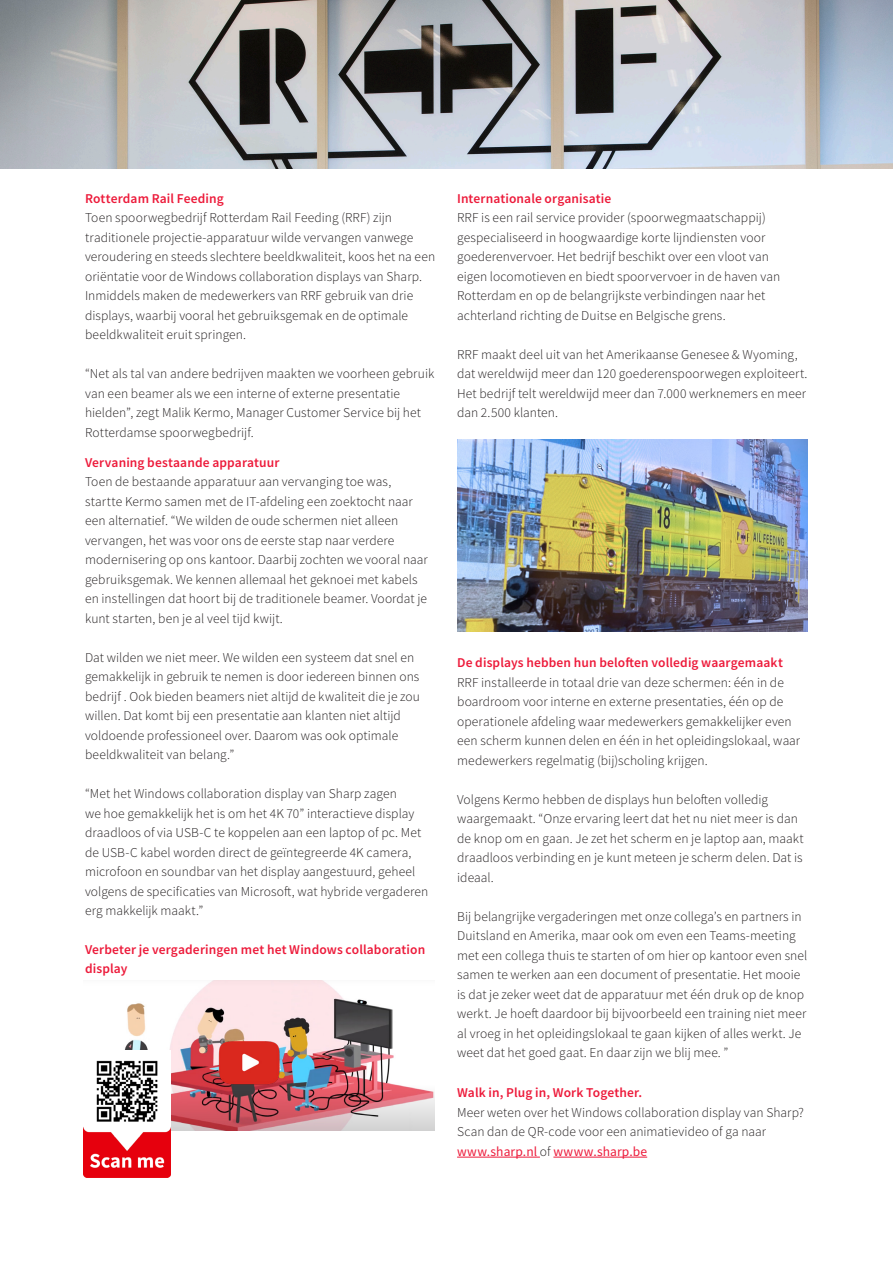
<style>
.page{position:relative;width:893px;height:1263px;background:#fff}
.page>*{position:absolute;margin:0;border:0;box-sizing:border-box;transform-origin:0 0}
.t1{font:300 13.5px/19.5px "Source Sans Pro";letter-spacing:.005em;color:#231f20}
.t2{font:600 13.5px/19.5px "Source Sans Pro";letter-spacing:.01em;color:#ed1a3a}
.t3{font:13.5px "Source Sans Pro";letter-spacing:.015em;color:#ed1a3a}
.s1{font-weight:300;color:#231f20}
</style>
<div class="page">
<img style="left:124px;top:980px;width:310px;height:150px">
<img style="left:457px;top:439px;width:351px;height:192px">
<img style="left:0;top:0;width:893px;height:169px">
<hr style="left:457px;top:1157px;width:83px;height:1px;background:#ed1a3a">
<hr style="left:553px;top:1157px;width:94px;height:1px;background:#ed1a3a">
<img style="left:84px;top:1051px;width:87px;height:127px">
<img style="left:219px;top:1040px;width:62px;height:44px">
<p class="t2" style="left:85px;top:189px;width:140px">Rotterdam Rail Feeding</p>
<p class="t1" style="left:85px;top:208px;width:352px">Toen spoorwegbedrijf Rotterdam Rail Feeding (RRF) zijn traditionele projectie-apparatuur wilde vervangen vanwege veroudering en steeds slechtere beeldkwaliteit, koos het na een oriëntatie voor de Windows collaboration displays van Sharp.<br>Inmiddels maken de medewerkers van RRF gebruik van drie displays, waarbij vooral het gebruiksgemak en de optimale beeldkwaliteit eruit springen.</p>
<p class="t1" style="left:85px;top:364px;width:351px">“Net als tal van andere bedrijven maakten we voorheen gebruik van een beamer als we een interne of externe presentatie hielden”, zegt Malik Kermo, Manager Customer Service bij het Rotterdamse spoorwegbedrijf.</p>
<p class="t2" style="left:85px;top:452px;width:196px">Vervaning bestaande apparatuur</p>
<p class="t1" style="left:85px;top:472px;width:344px">Toen de bestaande apparatuur aan vervanging toe was, startte Kermo samen met de IT-afdeling een zoektocht naar een alternatief. “We wilden de oude schermen niet alleen vervangen, het was voor ons de eerste stap naar verdere modernisering op ons kantoor. Daarbij zochten we vooral naar gebruiksgemak. We kennen allemaal het geknoei met kabels en instellingen dat hoort bij de traditionele beamer. Voordat je kunt starten, ben je al veel tijd kwijt.</p>
<p class="t1" style="left:85px;top:647px;width:336px">Dat wilden we niet meer. We wilden een systeem dat snel en gemakkelijk in gebruik te nemen is door iedereen binnen ons bedrijf . Ook bieden beamers niet altijd de kwaliteit die je zou willen. Dat komt bij een presentatie aan klanten niet altijd voldoende professioneel over. Daarom was ook optimale beeldkwaliteit van belang.”</p>
<p class="t1" style="left:85px;top:784px;width:345px">“Met het Windows collaboration display van Sharp zagen<br>we hoe gemakkelijk het is om het 4K 70” interactieve display draadloos of via USB-C te koppelen aan een laptop of pc. Met de USB-C kabel worden direct de geïntegreerde 4K camera, microfoon en soundbar van het display aangestuurd, geheel volgens de specificaties van Microsoft, wat hybride vergaderen erg makkelijk maakt.”</p>
<p class="t2" style="left:85px;top:939px;width:342px">Verbeter je vergaderingen met het Windows collaboration display</p>
<p class="t2" style="left:457px;top:189px;width:156px">Internationale organisatie</p>
<p class="t1" style="left:457px;top:208px;width:325px">RRF is een rail service provider (spoorwegmaatschappij) gespecialiseerd in hoogwaardige korte lijndiensten voor goederenvervoer. Het bedrijf beschikt over een vloot van eigen locomotieven en biedt spoorvervoer in de haven van Rotterdam en op de belangrijkste verbindingen naar het achterland richting de Duitse en Belgische grens.</p>
<p class="t1" style="left:457px;top:345px;width:352px">RRF maakt deel uit van het Amerikaanse Genesee &amp; Wyoming, dat wereldwijd meer dan 120 goederenspoorwegen exploiteert.<br>Het bedrijf telt wereldwijd meer dan 7.000 werknemers en meer dan 2.500 klanten.</p>
<p class="t2" style="left:457px;top:653px;width:327px">De displays hebben hun beloften volledig waargemaakt</p>
<p class="t1" style="left:457px;top:672px;width:345px">RRF installeerde in totaal drie van deze schermen: één in de boardroom voor interne en externe presentaties, één op de operationele afdeling waar medewerkers gemakkelijker even een scherm kunnen delen en één in het opleidingslokaal, waar medewerkers regelmatig (bij)scholing krijgen.</p>
<p class="t1" style="left:457px;top:789px;width:348px">Volgens Kermo hebben de displays hun beloften volledig waargemaakt. “Onze ervaring leert dat het nu niet meer is dan de knop om en gaan. Je zet het scherm en je laptop aan, maakt draadloos verbinding en je kunt meteen je scherm delen. Dat is ideaal.</p>
<p class="t1" style="left:457px;top:906px;width:352px">Bij belangrijke vergaderingen met onze collega’s en partners in Duitsland en Amerika, maar ook om even een Teams-meeting met een collega thuis te starten of om hier op kantoor even snel samen te werken aan een document of presentatie. Het mooie is dat je zeker weet dat de apparatuur met één druk op de knop werkt. Je hoeft daardoor bij bijvoorbeeld een training niet meer al vroeg in het opleidingslokaal te gaan kijken of alles werkt. Je weet dat het goed gaat. En daar zijn we blij mee. ”</p>
<p class="t2" style="left:457px;top:1083px;width:187px">Walk in, Plug in, Work Together.</p>
<p class="t1" style="left:457px;top:1102px;width:348px">Meer weten over het Windows collaboration display van Sharp?<br>Scan dan de QR-code voor een animatievideo of ga naar</p>
<p class="t3" style="left:457px;top:1143px;width:192px">www.sharp.nl <span class="s1">of</span> wwww.sharp.be</p>
</div>
